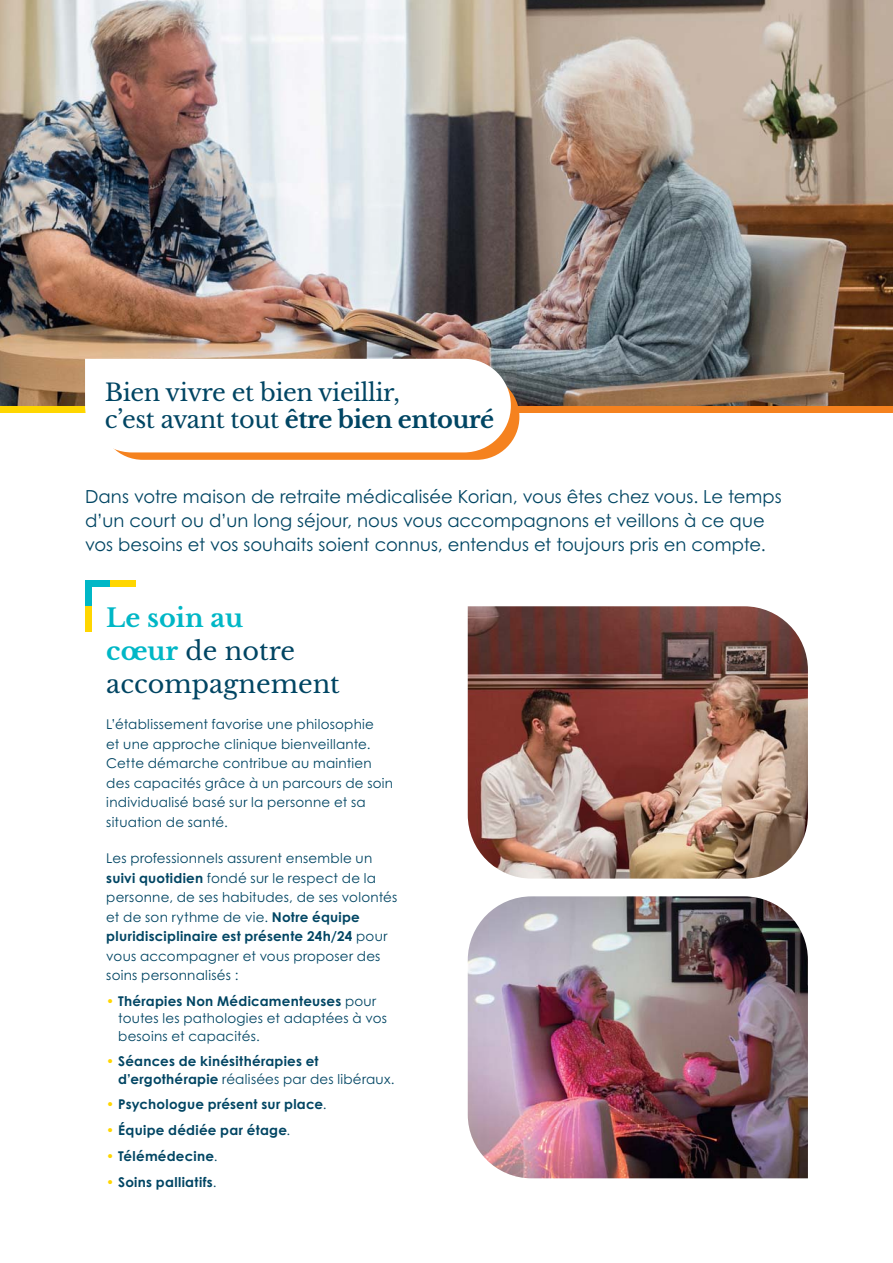
<style>
.page{position:relative;width:893px;height:1263px;background:#fff}
.page>*{position:absolute;margin:0;border:0;box-sizing:border-box;transform-origin:0 0}
.t1{font:25.5px/33px "Libre Baskerville";color:#004563}
.t2{font:24px/27px "Libre Baskerville";letter-spacing:-.02em;color:#004563}
.t3{font:18px/24px "Century Gothic Std";color:#004563}
.t4{font:13.5px/19.5px "Century Gothic Std";letter-spacing:.015em;color:#004563}
.t5{font:700 13.5px/17.2px "Century Gothic Std";letter-spacing:.015em;color:#004563}
.s1{font-weight:700}
.s2{font-weight:700;color:#00b7c6}
.s3{color:#ffd600}
.s4{font-weight:400;color:#ffd600}
.s5{font-weight:400}
</style>
<div class="page">
<img style="left:0;top:0;width:893px;height:406px">
<div style="left:0;top:406px;width:425px;height:6px;background:#ffd600"></div>
<div style="left:425px;top:406px;width:468px;height:6px;background:#f5821f"></div>
<img style="left:468px;top:606px;width:340px;height:272px">
<img style="left:468px;top:896px;width:340px;height:282px">
<svg style="left:85px;top:359px;width:434px;height:101px"></svg>
<div style="left:85px;top:581px;width:6px;height:25px;background:#00b7c6"></div>
<div style="left:85px;top:606px;width:6px;height:26px;background:#ffd600"></div>
<div style="left:85px;top:581px;width:26px;height:6px;background:#00b7c6"></div>
<div style="left:111px;top:581px;width:25px;height:6px;background:#ffd600"></div>
<h2 class="t2" style="left:105px;top:381px;width:391px">Bien vivre et bien vieillir,<br>c’est avant tout <span class="s1">être bien entouré</span></h2>
<h3 class="t3" style="left:85px;top:486px;width:698px">Dans votre maison de retraite médicalisée Korian, vous êtes chez vous. Le temps d’un court ou d’un long séjour, nous vous accompagnons et veillons à ce que vos besoins et vos souhaits soient connus, entendus et toujours pris en compte.</h3>
<h1 class="t1" style="left:106px;top:603px;width:235px"><span class="s2">Le soin au<br>cœur</span> de notre accompagnement</h1>
<p class="t4" style="left:106px;top:716px;width:288px">L’établissement favorise une philosophie<br>et une approche clinique bienveillante.<br>Cette démarche contribue au maintien des capacités grâce à un parcours de soin individualisé basé sur la personne et sa situation de santé.</p>
<p class="t4" style="left:106px;top:850px;width:292px">Les professionnels assurent ensemble un <span class="s1">suivi quotidien</span> fondé sur le respect de la personne, de ses habitudes, de ses volontés et de son rythme de vie. <span class="s1">Notre équipe pluridisciplinaire est présente 24h/24</span> pour vous accompagner et vous proposer des soins personnalisés :</p>
<p class="t4" style="left:118px;top:994px;width:270px;line-height:17.2px;text-indent:-12px"><span class="s3">•</span> <span class="s1">Thérapies Non Médicamenteuses</span> pour toutes les pathologies et adaptées à vos besoins et capacités.</p>
<p class="t5" style="left:118px;top:1054px;width:278px;text-indent:-12px"><span class="s4">•</span> Séances de kinésithérapies et d’ergothérapie <span class="s5">réalisées par des libéraux.</span></p>
<p class="t5" style="left:106px;top:1097px;width:222px"><span class="s4">•</span> Psychologue présent sur place<span class="s5">.</span></p>
<p class="t5" style="left:106px;top:1123px;width:186px"><span class="s4">•</span> Équipe dédiée par étage<span class="s5">.</span></p>
<p class="t5" style="left:106px;top:1149px;width:113px"><span class="s4">•</span> Télémédecine<span class="s5">.</span></p>
<p class="t5" style="left:106px;top:1174px;width:112px"><span class="s4">•</span> Soins palliatifs<span class="s5">.</span></p>
</div>
